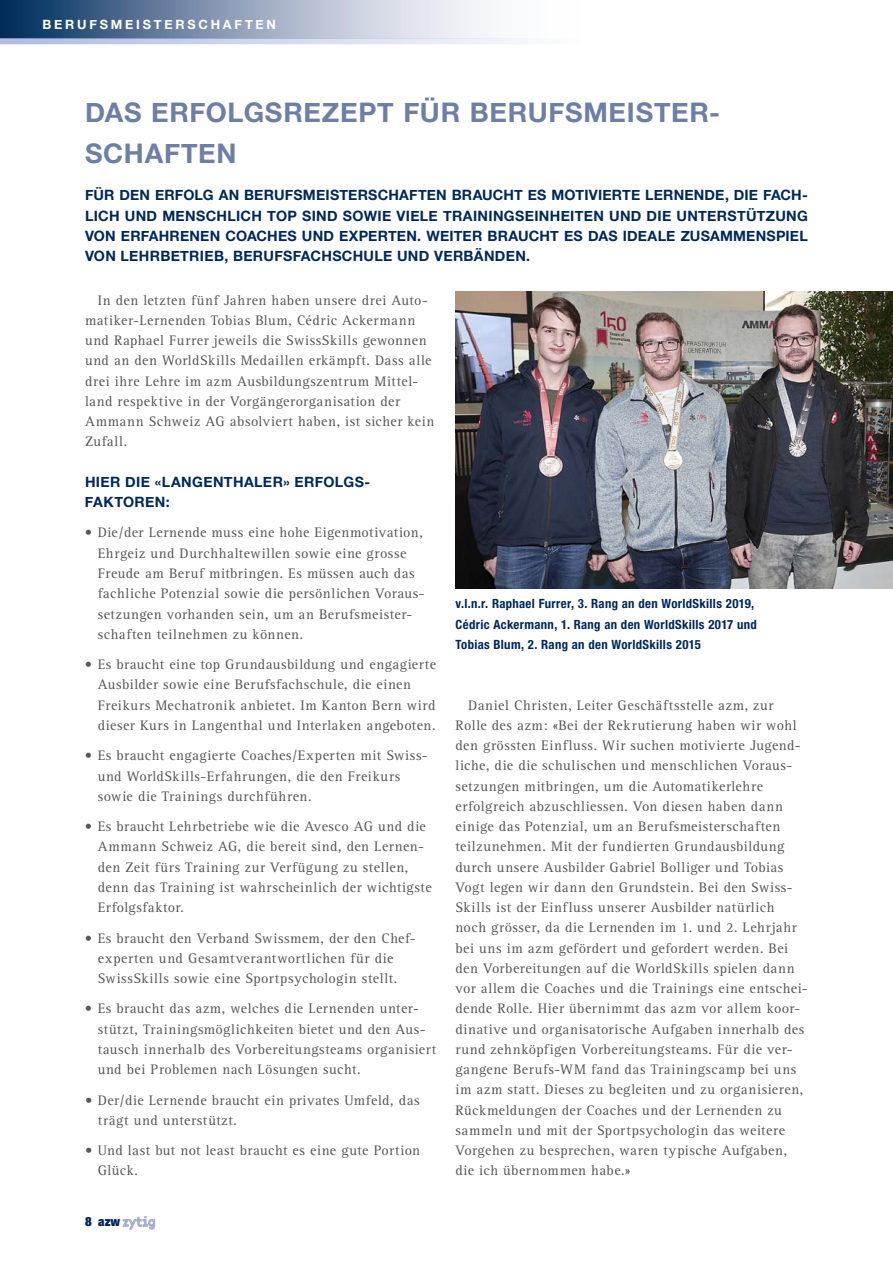
<style>
.page{position:relative;width:893px;height:1263px;background:#fff}
.page>*{position:absolute;margin:0;border:0;box-sizing:border-box;transform-origin:0 0}
.t1{font:700 27px/40.5px "Helvetica Neue";letter-spacing:.03em;color:#6d7fa4}
.t2{font:14.25px/20.2px "Rotis Serif";letter-spacing:.04em;color:#565655}
.t3{font:700 14.25px/20.2px "Helvetica Neue";letter-spacing:.025em;color:#002857;text-align:justify}
.t4{font:14.25px/20.2px "Rotis Serif";letter-spacing:.02em;color:#565655}
.t5{font:14.1px "Base Mono Wide Reg";letter-spacing:-.095em;color:#a4adc8;scale:.93 1}
.t6{font:700 condensed 12.75px/20.2px "Helvetica Neue";letter-spacing:.025em;color:#002857}
.t7{font:700 12.75px "Helvetica Neue";letter-spacing:.22em;color:#fff}
.s1{font-family:"Helvetica Neue";font-weight:900;font-stretch:expanded;font-size:12.75px;color:#002857}
</style>
<div class="page">
<svg style="left:123px;top:1216px;width:32px;height:13px"></svg>
<svg style="left:0;top:0;width:484px;height:38px;background:#899bb5"></svg>
<svg style="left:0;top:38px;width:527px;height:6px;background:#cbd3e9"></svg>
<img style="left:455px;top:291px;width:438px;height:297px">
<p class="t7" style="left:43px;top:17px;width:235px">BERUFSMEISTERSCHA FTEN</p>
<h1 class="t1" style="left:85px;top:92px;width:634px">DAS ERFOLGSREZEPT FÜR BERUFSMEISTER-<br>SCHAFTEN</h1>
<p class="t3" style="left:85px;top:185px;width:724px">FÜ R DEN ERFOLG AN BERUFSMEISTERSCHAFTEN BRAUCHT ES MOTIVIERTE LERNENDE, DIE FACH-LICH UND MENSCHLICH TOP SIND SOWIE VIELE TRAININGSEINHEITEN UND DIE UNTERSTÜTZUNG VON ERFAHRENEN COACHES UND EXPERTEN. WEITER BRAUCHT ES DAS IDEALE ZUSAMMENSPIEL VON LEHRBETRIEB, BERUFSFACHSCHULE UND VERBÄNDEN.</p>
<p class="t2" style="left:85px;top:290px;width:351px;text-indent:13px">In den letzten fünf Jahren haben unsere drei Auto&shy;matiker-Lernenden Tobias Blum, Cédric Ackermann und Raphael Furrer jeweils die SwissSkills gewonnen und an den WorldSkills Medaillen erkämpft. Dass alle drei ihre Lehre im azm Ausbildungszentrum Mittel&shy;land respektive in der Vorgängerorganisation der Ammann Schweiz AG absolviert haben, ist sicher kein Zufall.</p>
<p class="t3" style="left:85px;top:471px;width:287px">HIER DIE «LANGENTHALER» ERFOLGS-<br>FAKTOREN:</p>
<p class="t2" style="left:98px;top:523px;width:328px;text-indent:-13px">• Die/der Lernende muss eine hohe Eigenmotivation, Ehrgeiz und Durchhaltewillen sowie eine grosse Freude am Beruf mitbringen. Es müssen auch das fachliche Potenzial sowie die persönlichen Voraus&shy;setzungen vorhanden sein, um an Berufsmeister&shy;schaften teilnehmen zu können.</p>
<p class="t2" style="left:98px;top:655px;width:340px;text-indent:-13px">• Es braucht eine top Grundausbildung und engagierte Ausbilder sowie eine Berufsfachschule, die einen Freikurs Mechatronik anbietet. Im Kanton Bern wird dieser Kurs in Langenthal und Interlaken angeboten.</p>
<p class="t2" style="left:98px;top:746px;width:332px;text-indent:-13px">• Es braucht engagierte Coaches/Experten mit Swiss&shy;und WorldSkills-Erfahrungen, die den Freikurs sowie die Trainings durchführen.</p>
<p class="t2" style="left:98px;top:817px;width:336px;text-indent:-13px">• Es braucht Lehrbetriebe wie die Avesco AG und die Ammann Schweiz AG, die bereit sind, den Lernen&shy;den Zeit fürs Training zur Verfügung zu stellen, denn das Training ist wahrscheinlich der wichtigste Erfolgsfaktor.</p>
<p class="t2" style="left:85px;top:928px;width:331px;text-align:center">• Es braucht den Verband Swissmem, der den Chef&shy;experten und Gesamtverantwortlichen für die<br>SwissSkills sowie eine Sportpsychologin stellt.</p>
<p class="t2" style="left:98px;top:999px;width:340px;text-indent:-13px">• Es braucht das azm, welches die Lernenden unter&shy;stützt, Trainingsmöglichkeiten bietet und den Aus&shy;tausch innerhalb des Vorbereitungsteams organisiert und bei Problemen nach Lösungen sucht.</p>
<p class="t2" style="left:98px;top:1090px;width:324px;text-indent:-13px">• Der/die Lernende braucht ein privates Umfeld, das trägt und unterstützt.</p>
<p class="t4" style="left:98px;top:1141px;width:324px;text-indent:-13px">• Und last but not least braucht es eine gute Portion<br>Glück.</p>
<p class="t6" style="left:455px;top:593px;width:303px">v.l.n.r. Raphael Furrer, 3. Rang an den WorldSkills 2019,<br>Cédric Ackermann, 1. Rang an den WorldSkills 2017 und<br>Tobias Blum, 2. Rang an den WorldSkills 2015</p>
<p class="t2" style="left:455px;top:695px;width:354px;text-indent:13px">Daniel Christen, Leiter Geschäftsstelle azm, zur Rolle des azm: «Bei der Rekrutierung haben wir wohl den grössten Einfluss. Wir suchen motivierte Jugend&shy;liche, die die schulischen und menschlichen Voraus&shy;setzungen mitbringen, um die Automatikerlehre erfolgreich abzuschliessen. Von diesen haben dann einige das Potenzial, um an Berufsmeisterschaften teilzunehmen. Mit der fundierten Grundausbildung durch unsere Ausbilder Gabriel Bolliger und Tobias Vogt legen wir dann den Grundstein. Bei den Swiss-Skills ist der Einfluss unserer Ausbilder natürlich noch grösser, da die Lernenden im 1. und 2. Lehrjahr bei uns im azm gefördert und gefordert werden. Bei den Vorbereitungen auf die WorldSkills spielen dann vor allem die Coaches und die Trainings eine entschei&shy;dende Rolle. Hier übernimmt das azm vor allem koor&shy;dinative und organisatorische Aufgaben innerhalb des rund zehnköpfigen Vorbereitungsteams. Für die ver&shy;gangene Berufs-WM fand das Trainingscamp bei uns im azm statt. Dieses zu begleiten und zu organisieren, Rückmeldungen der Coaches und der Lernenden zu sammeln und mit der Sportpsychologin das weitere Vorgehen zu besprechen, waren typische Aufgaben, die ich übernommen habe.»</p>
<p class="t5" style="left:85px;top:1211px;width:78px"><span class="s1">8 azw</span> zytig</p>
</div>
